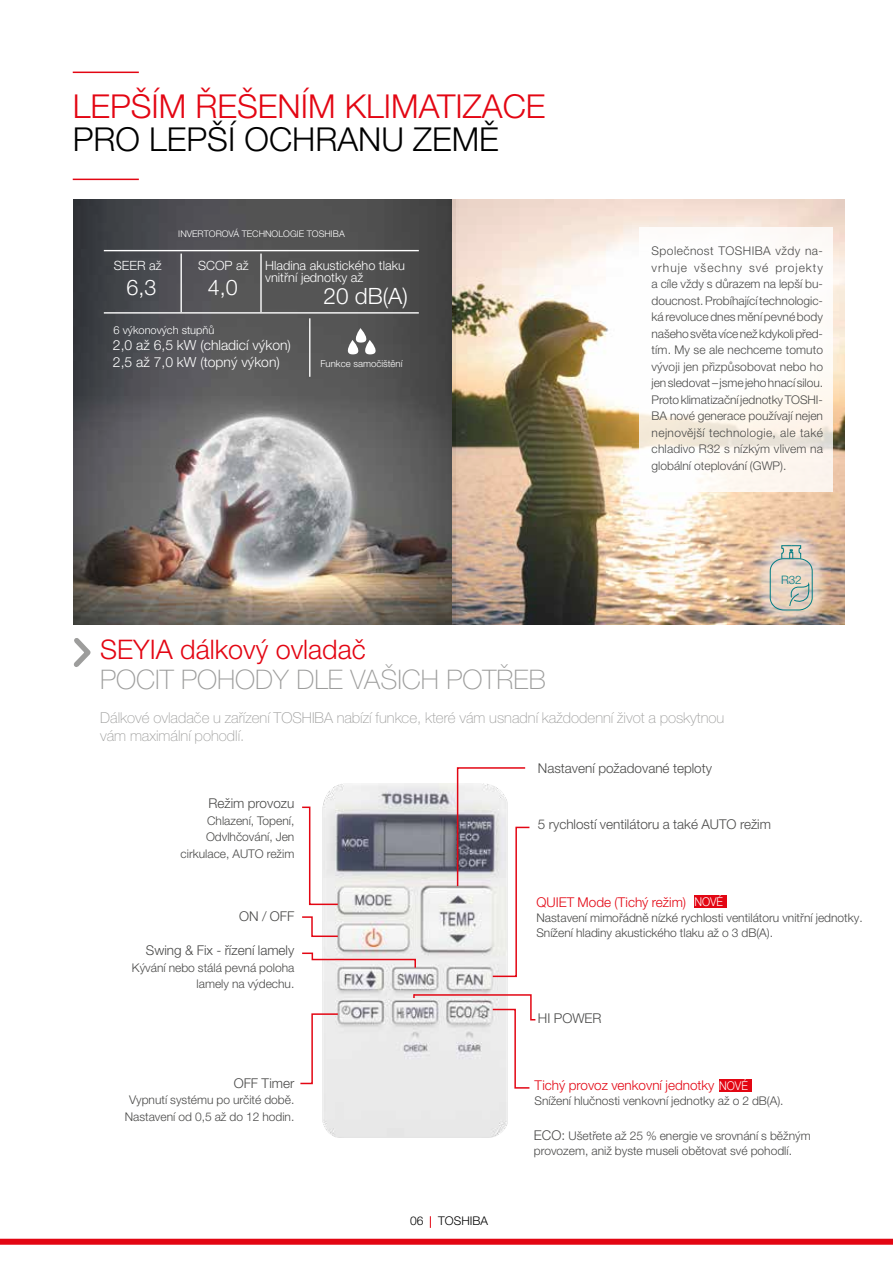
<style>
.page{position:relative;width:893px;height:1263px;background:#fff}
.page>*{position:absolute;margin:0;border:0;box-sizing:border-box;transform-origin:0 0}
.t1{font:300 33px "Helvetica Neue LT Pro";color:#e30613}
.t2{font:300 33px "Helvetica Neue LT Pro";color:#000}
.t3{font:100 27px "Helvetica Neue LT Pro";color:#9d9d9c}
.t4{font:300 27px "Helvetica Neue LT Pro";color:#e30613}
.t5{font:300 22.5px "Helvetica Neue LT Pro";color:#fff}
.t6{font:300 21.6px "Helvetica Neue LT Pro";color:#fff}
.t7{font:100 15px/18px "Helvetica Neue LT Pro";color:#9d9d9c}
.t8{font:300 13.95px/17px "Helvetica Neue LT Pro";color:#fff}
.t9{font:300 13.5px "Helvetica Neue LT Pro";color:#4a4a49}
.t10{font:300 13.5px "Helvetica Neue LT Pro";color:#e30613}
.t11{font:300 12.75px/12px "Helvetica Neue LT Pro";color:#fff}
.t12{font:300 12.15px "Helvetica Neue LT Std";color:#fff;scale:.9 1}
.t13{font:300 12px/16.5px "Helvetica Neue LT Pro";color:#4a4a49;text-align:right}
.t14{font:300 12px "Helvetica Neue LT Pro";color:#000}
.t15{font:300 11.7px "Helvetica Neue LT Std";color:#007c84}
.t16{font:300 11.1px "Helvetica Neue LT Pro";color:#fff}
.t17{font:300 9.6px "Helvetica Neue LT Pro";color:#fff}
.t18{font:300 9.15px "Helvetica Neue LT Pro";color:#fff}
.s1{font-size:13.5px}
</style>
<div class="page">
<img style="left:74px;top:199px;width:378px;height:425px">
<img style="left:452px;top:199px;width:393px;height:425px">
<svg style="left:639px;top:228px;width:194px;height:264px"></svg>
<div style="left:719px;top:1079px;width:32px;height:13px;background:#e30613"></div>
<svg style="left:430px;top:1216px;width:1px;height:12px"></svg>
<div style="left:0;top:1239px;width:893px;height:6px;background:#e30613"></div>
<hr style="left:73px;top:179px;width:66px;height:1px;background:#e30613">
<hr style="left:73px;top:72px;width:66px;height:1px;background:#e30613">
<svg style="left:73px;top:638px;width:18px;height:29px"></svg>
<div style="left:694px;top:895px;width:33px;height:13px;background:#e30613"></div>
<img style="left:322px;top:783px;width:186px;height:354px">
<svg style="left:302px;top:806px;width:37px;height:100px"></svg>
<svg style="left:302px;top:915px;width:37px;height:23px"></svg>
<svg style="left:302px;top:952px;width:115px;height:17px"></svg>
<svg style="left:300px;top:1012px;width:39px;height:73px"></svg>
<svg style="left:456px;top:767px;width:74px;height:211px"></svg>
<svg style="left:342px;top:328px;width:41px;height:26px"></svg>
<hr style="left:104px;top:250px;width:315px;height:1px;background:#fff">
<hr style="left:180px;top:254px;width:2px;height:58px;background:#fff">
<hr style="left:260px;top:254px;width:2px;height:58px;background:#fff">
<hr style="left:309px;top:318px;width:1px;height:59px;background:#fff">
<hr style="left:104px;top:312px;width:315px;height:2px;background:#fff">
<div style="left:752px;top:528px;width:78px;height:100px;background:#fff;opacity:.5"></div>
<svg style="left:789px;top:583px;width:21px;height:24px"></svg>
<svg style="left:781px;top:545px;width:20px;height:13px"></svg>
<div style="left:770px;top:558px;width:42px;height:52px;border:1px solid #007c84;border-radius:13px"></div>
<svg style="left:412px;top:993px;width:124px;height:96px"></svg>
<h1 class="t1" style="left:73px;top:86px;width:474px">LEPŠÍM ŘEŠENÍM KLIMATIZACE</h1>
<h1 class="t2" style="left:73px;top:119px;width:428px">PRO LEPŠÍ OCHRANU ZEMĚ</h1>
<p class="t11" style="left:114px;top:260px;width:49px">SEER až</p>
<h3 class="t6" style="left:127px;top:274px;width:31px">6,3</h3>
<p class="t18" style="left:178px;top:228px;width:168px">INVERTOROVÁ TECHNOLOGIE TOSHIBA</p>
<p class="t11" style="left:198px;top:260px;width:52px">SCOP až</p>
<p class="t11" style="left:265px;top:260px;width:141px">Hladina akustického tlaku vnitřní jednotky až</p>
<h3 class="t6" style="left:208px;top:274px;width:31px">4,0</h3>
<h3 class="t5" style="left:324px;top:283px;width:86px">20 dB(A)</h3>
<p class="t16" style="left:114px;top:323px;width:102px">6 výkonových stupňů</p>
<p class="t8" style="left:113px;top:336px;width:180px">2,0 až 6,5 kW (chladicí výkon)<br>2,5 až 7,0 kW (topný výkon)</p>
<p class="t17" style="left:320px;top:358px;width:84px">Funkce samočištění</p>
<h2 class="t4" style="left:100px;top:633px;width:267px">SEYIA dálkový ovladač</h2>
<h2 class="t3" style="left:100px;top:664px;width:447px">POCIT POHODY DLE VAŠICH POTŘEB</h2>
<p class="t13" style="left:652px;top:242px;width:173px;text-align:justify">Společnost TOSHIBA vždy na&shy;vrhuje všechny své projekty a cíle vždy s důrazem na lepší bu&shy;doucnost. Probíhající technologic&shy;ká revoluce dnes mění pevné body našeho světa více než kdykoli před&shy;tím. My se ale nechceme tomuto vývoji jen přizpůsobovat nebo ho jen sledovat – jsme jeho hnací silou.<br>Proto klimatizační jednotky TOSHI-BA nové generace používají nejen nejnovější technologie, ale také chladivo R32 s nízkým vlivem na globální oteplování (GWP).</p>
<p class="t15" style="left:781px;top:572px;width:22px">R32</p>
<p class="t7" style="left:100px;top:708px;width:626px">Dálkové ovladače u zařízení TOSHIBA nabízí funkce, které vám usnadní každodenní život a poskytnou vám maximální pohodlí.</p>
<p class="t9" style="left:208px;top:795px;width:87px">Režim provozu</p>
<p class="t13" style="left:181px;top:812px;width:115px">Chlazení, Topení,<br>Odvlhčování, Jen cirkulace, AUTO režim</p>
<p class="t9" style="left:239px;top:907px;width:57px">ON / OFF</p>
<p class="t9" style="left:146px;top:942px;width:150px">Swing &amp; Fix - řízení lamely</p>
<p class="t13" style="left:132px;top:959px;width:164px">Kývání nebo stálá pevná poloha lamely na výdechu.</p>
<p class="t9" style="left:234px;top:1075px;width:62px">OFF Timer</p>
<p class="t13" style="left:125px;top:1091px;width:171px;text-align:center">Vypnutí systému po určité době.<br>Nastavení od 0,5 až do 12 hodin.</p>
<p class="t14" style="left:410px;top:1214px;width:80px">06 TOSHIBA</p>
<p class="t9" style="left:538px;top:760px;width:176px">Nastavení požadované teploty</p>
<p class="t9" style="left:538px;top:816px;width:235px">5 rychlostí ventilátoru a také AUTO režim</p>
<p class="t12" style="left:694px;top:894px;width:33px">NOVÉ</p>
<p class="t10" style="left:536px;top:894px;width:151px">QUIET Mode (Tichý režim)</p>
<p class="t13" style="left:536px;top:910px;width:328px;line-height:15px;text-align:left">Nastavení mimořádně nízké rychlosti ventilátoru vnitřní jednotky.<br>Snížení hladiny akustického tlaku až o 3 dB(A).</p>
<p class="t9" style="left:538px;top:1009px;width:65px">HI POWER</p>
<p class="t12" style="left:719px;top:1078px;width:33px">NOVÉ</p>
<p class="t10" style="left:534px;top:1077px;width:181px">Tichý provoz venkovní jednotky</p>
<p class="t13" style="left:534px;top:1092px;width:251px">Snížení hlučnosti venkovní jednotky až o 2 dB(A).</p>
<p class="t13" style="left:534px;top:1128px;width:278px;line-height:15px;text-align:left"><span class="s1">ECO:</span> Ušetřete až 25 % energie ve srovnání s běžným provozem, aniž byste museli obětovat své pohodlí.</p>
</div>
